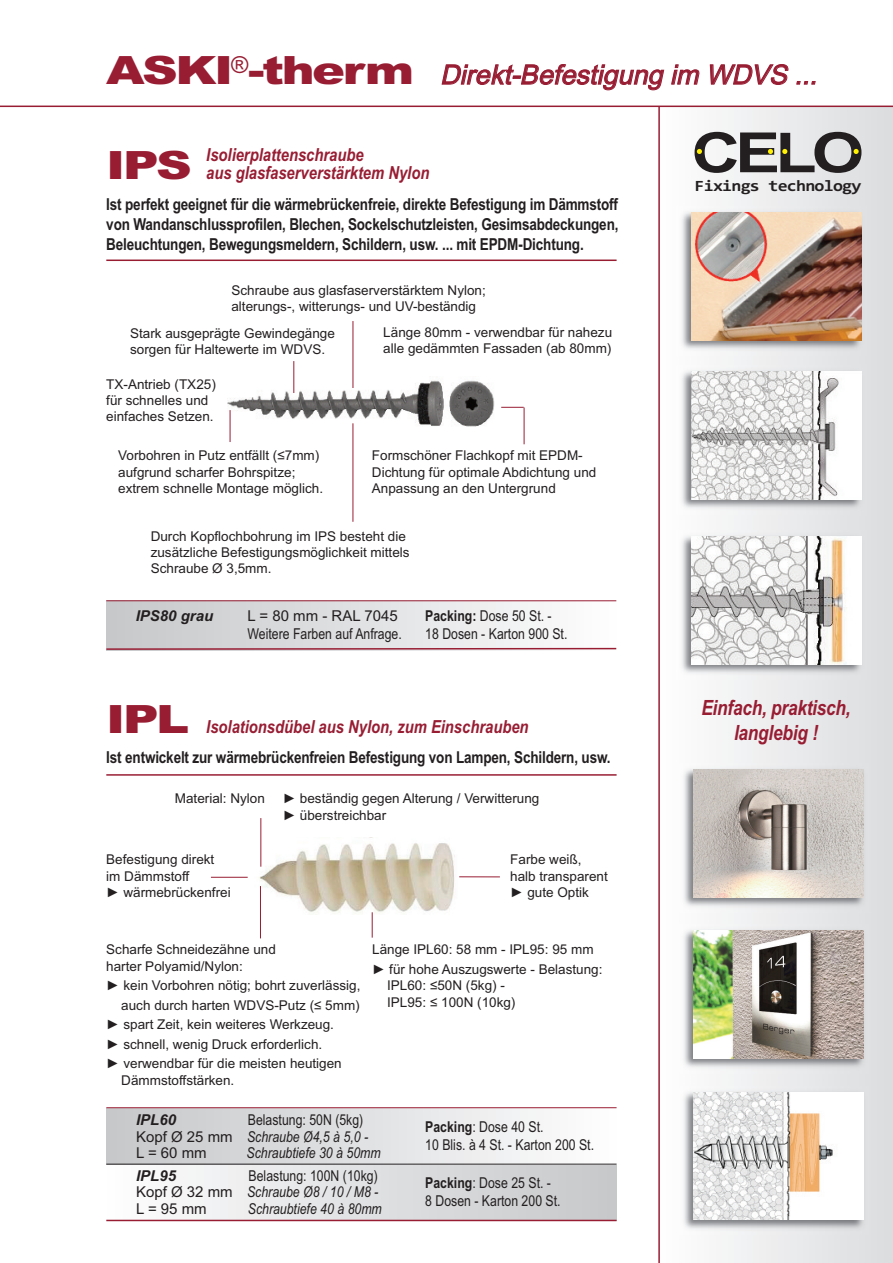
<style>
.page{position:relative;width:893px;height:1263px;background:#fff}
.page>*{position:absolute;margin:0;border:0;box-sizing:border-box;transform-origin:0 0}
.t1{font:700 55.5px "Arial";color:#231f20;scale:1.22 1}
.t2{font:900 39px "Arial";letter-spacing:-.05em;color:#981d33;scale:1.27 1}
.t3{font:italic 27px "Arial Unicode MS";color:#981d33}
.t4{font:italic 700 21px/25.2px "Arial Narrow";letter-spacing:-.01em;color:#981d33;text-align:center}
.t5{font:italic 700 18px/18px "Arial Narrow";color:#981d33}
.t6{font:700 16.5px/19.8px "Arial Narrow";letter-spacing:-.01em;color:#231f20;text-align:justify}
.t7{font:700 15.75px "Consolas";letter-spacing:-.04em;color:#231f20;scale:1.15 1}
.t8{font:15px/18px "Arial Narrow";color:#231f20}
.t9{font:italic 15px "Arial Narrow";color:#231f20}
.t10{font:15px "Arial";color:#231f20}
.t11{font:italic 700 15px "Arial";color:#231f20}
.t12{font:13.5px/16.2px "Arial";color:#231f20}
.s1{font-family:"Arial";font-weight:900;font-style:normal;font-size:39px}
.s2{font-weight:700}
.s3{font-family:"Arial"}
.s4{font-style:italic}
</style>
<div class="page">
<div style="left:106px;top:1165px;width:511px;height:55px;background:linear-gradient(to right,#fdfdfe,#c6c7c9)"></div>
<div style="left:106px;top:1108px;width:511px;height:56px;background:linear-gradient(to right,#c6c7c9,#fdfdfe)"></div>
<div style="left:106px;top:601px;width:511px;height:49px;background:linear-gradient(to right,#c6c7c9,#fdfdfe)"></div>
<div style="left:659px;top:106px;width:234px;height:1157px;background:linear-gradient(to right,#fefefe,#dbdcdf)"></div>
<img style="left:678px;top:764px;width:191px;height:148px">
<img style="left:693px;top:770px;width:170px;height:127px">
<img style="left:678px;top:925px;width:191px;height:148px">
<img style="left:693px;top:931px;width:170px;height:127px">
<img style="left:678px;top:1086px;width:191px;height:149px">
<img style="left:693px;top:1092px;width:170px;height:128px">
<img style="left:259px;top:838px;width:196px;height:76px">
<img style="left:676px;top:207px;width:191px;height:148px">
<img style="left:691px;top:213px;width:170px;height:127px">
<img style="left:676px;top:365px;width:191px;height:149px">
<img style="left:691px;top:371px;width:170px;height:128px">
<img style="left:676px;top:531px;width:191px;height:148px">
<img style="left:691px;top:537px;width:170px;height:127px">
<img style="left:228px;top:377px;width:267px;height:55px">
<hr style="left:0;top:106px;width:893px;height:1px;background:#981d33">
<hr style="left:353px;top:321px;width:1px;height:67px;background:#981d33">
<hr style="left:353px;top:423px;width:1px;height:99px;background:#981d33">
<hr style="left:293px;top:361px;width:1px;height:32px;background:#981d33">
<hr style="left:230px;top:410px;width:1px;height:32px;background:#981d33">
<hr style="left:524px;top:407px;width:1px;height:37px;background:#981d33">
<svg style="left:501px;top:407px;width:23px;height:1px"></svg>
<hr style="left:260px;top:886px;width:1px;height:52px;background:#981d33">
<hr style="left:260px;top:818px;width:1px;height:49px;background:#981d33">
<svg style="left:372px;top:912px;width:1px;height:26px"></svg>
<hr style="left:211px;top:877px;width:37px;height:1px;background:#981d33">
<hr style="left:459px;top:876px;width:41px;height:1px;background:#981d33">
<hr style="left:106px;top:600px;width:510px;height:1px;background:#981d33">
<svg style="left:106px;top:647px;width:511px;height:4px;background:#c597a1"></svg>
<hr style="left:106px;top:1107px;width:511px;height:1px;background:#981d33">
<hr style="left:106px;top:1220px;width:511px;height:1px;background:#981d33">
<hr style="left:106px;top:1164px;width:511px;height:1px;background:#231f20">
<hr style="left:106px;top:260px;width:511px;height:1px;background:#981d33">
<hr style="left:106px;top:774px;width:511px;height:2px;background:#981d33">
<hr style="left:658px;top:106px;width:2px;height:1157px;background:#981d33">
<svg style="left:768px;top:149px;width:5px;height:5px"></svg>
<svg style="left:697px;top:149px;width:5px;height:5px"></svg>
<svg style="left:782px;top:149px;width:5px;height:5px"></svg>
<svg style="left:853px;top:149px;width:6px;height:5px"></svg>
<h3 class="t3" style="left:106px;top:59px;width:720px"><span class="s1">AS K I</span> <sup>®</sup> <span class="s1">-t h e r m</span> Direkt-Befestigungim WDVS ...</h3>
<h3 class="t5" style="left:206px;top:146px;width:225px">Isolierplattenschraube<br>aus glasfaserverstärktem Nylon</h3>
<h2 class="t2" style="left:106px;top:143px;width:69px">IPS</h2>
<p class="t6" style="left:106px;top:194px;width:514px">Ist perfekt geeignet für die wärmebrückenfreie, direkte Befestigung im Dämmstoff von Wandanschlussprofilen, Blechen, Sockelschutzleisten, Gesimsabdeckungen, Beleuchtungen, Bewegungsmeldern, Schildern, usw. ... mit EPDM-Dichtung.</p>
<p class="t12" style="left:231px;top:282px;width:256px">Schraube aus glasfaserverstärktem Nylon; alterungs-, witterungs- und UV-beständig</p>
<p class="t12" style="left:130px;top:325px;width:206px">Stark ausgeprägte Gewindegänge sorgen für Haltewerte im WDVS.</p>
<p class="t12" style="left:106px;top:376px;width:111px">TX-Antrieb (TX25) für schnelles und einfaches Setzen.</p>
<p class="t12" style="left:118px;top:448px;width:206px">Vorbohren in Putz entfällt (≤7mm) aufgrund scharfer Bohrspitze; extrem schnelle Montage möglich.</p>
<p class="t12" style="left:383px;top:324px;width:230px">Länge 80mm - verwendbar für nahezu alle gedämmten Fassaden (ab 80mm)</p>
<p class="t12" style="left:372px;top:448px;width:226px">Formschöner Flachkopf mit EPDM-<br>Dichtung für optimale Abdichtung und<br>Anpassung an den Untergrund</p>
<p class="t12" style="left:151px;top:528px;width:260px">Durch Kopflochbohrung im IPS besteht die zusätzliche Befestigungsmöglichkeit mittels<br>Schraube Ø 3,5mm.</p>
<p class="t11" style="left:136px;top:607px;width:79px">IPS80 grau</p>
<p class="t10" style="left:248px;top:607px;width:152px">L = 80 mm - RAL 7045</p>
<p class="t8" style="left:248px;top:625px;width:156px">Weitere Farben auf Anfrage.</p>
<p class="t8" style="left:425px;top:607px;width:144px"><span class="s2">Packing:</span> Dose 50 St. -<br>18 Dosen - Karton 900 St.</p>
<h2 class="t2" style="left:106px;top:696px;width:67px">IPL</h2>
<p class="t6" style="left:106px;top:748px;width:506px">Ist entwickelt zur wärmebrückenfreien Befestigung von Lampen, Schildern, usw.</p>
<h3 class="t5" style="left:206px;top:718px;width:324px">Isolationsdübel aus Nylon, zum Einschrauben</h3>
<p class="t12" style="left:175px;top:791px;width:92px">Material: Nylon</p>
<p class="t12" style="left:283px;top:790px;width:258px">► beständig gegen Alterung / Verwitterung ► überstreichbar</p>
<p class="t12" style="left:106px;top:851px;width:126px">Befestigung direkt im Dämmstoff<br>► wärmebrückenfrei</p>
<p class="t12" style="left:510px;top:851px;width:99px">Farbe weiß, halb transparent ► gute Optik</p>
<p class="t12" style="left:106px;top:941px;width:171px">Scharfe Schneidezähne und harter Polyamid/Nylon:</p>
<p class="t12" style="left:106px;top:978px;width:256px">► kein Vorbohren nötig; bohrt zuverlässig,</p>
<p class="t12" style="left:121px;top:997px;width:240px">auch durch harten WDVS-Putz (≤ 5mm)</p>
<p class="t12" style="left:106px;top:1017px;width:229px">► spart Zeit, kein weiteres Werkzeug.</p>
<p class="t12" style="left:106px;top:1036px;width:217px">► schnell, wenig Druck erforderlich.</p>
<p class="t12" style="left:106px;top:1056px;width:237px">► verwendbar für die meisten heutigen</p>
<p class="t12" style="left:121px;top:1072px;width:115px">Dämmstoffstärken.</p>
<p class="t12" style="left:372px;top:940px;width:232px;line-height:19.5px">Länge IPL60: 58 mm - IPL95: 95 mm ► für hohe Auszugswerte - Belastung:</p>
<p class="t12" style="left:387px;top:977px;width:130px">IPL60: ≤50N (5kg) -<br>IPL95: ≤ 100N (10kg)</p>
<p class="t8" style="left:136px;top:1112px;width:234px;line-height:16.5px;text-indent:112px">Belastung: 50N (5kg)<br><span class="s3">Kopf Ø 25 mm</span> <span class="s4">Schraube Ø4,5 à 5,0 -</span></p>
<p class="t10" style="left:136px;top:1144px;width:72px">L=60mm</p>
<p class="t9" style="left:247px;top:1144px;width:136px">Schraubtiefe 30 à 50mm</p>
<p class="t11" style="left:136px;top:1167px;width:42px">IPL95</p>
<p class="t11" style="left:136px;top:1111px;width:42px">IPL60</p>
<p class="t8" style="left:136px;top:1167px;width:244px;line-height:16.5px;text-align:right">Belastung: 100N (10kg)<br><span class="s3">Kopf Ø 32 mm</span> <span class="s4">Schraube Ø8 / 10 / M8 -</span></p>
<p class="t10" style="left:136px;top:1200px;width:72px">L=95mm</p>
<p class="t9" style="left:248px;top:1200px;width:136px">Schraubtiefe 40 à 80mm</p>
<p class="t8" style="left:425px;top:1118px;width:170px"><span class="s2">Packing</span>: Dose 40 St.<br>10 Blis. à 4 St. - Karton 200 St.</p>
<p class="t8" style="left:425px;top:1173px;width:137px"><span class="s2">Packing</span>: Dose 25 St. -<br>8 Dosen - Karton 200 St.</p>
<h1 class="t1" style="left:691px;top:121px;width:143px">CELO</h1>
<p class="t7" style="left:694px;top:176px;width:147px">Fixings technology</p>
<h3 class="t4" style="left:701px;top:695px;width:151px">Einfach, praktisch, langlebig !</h3>
</div>
